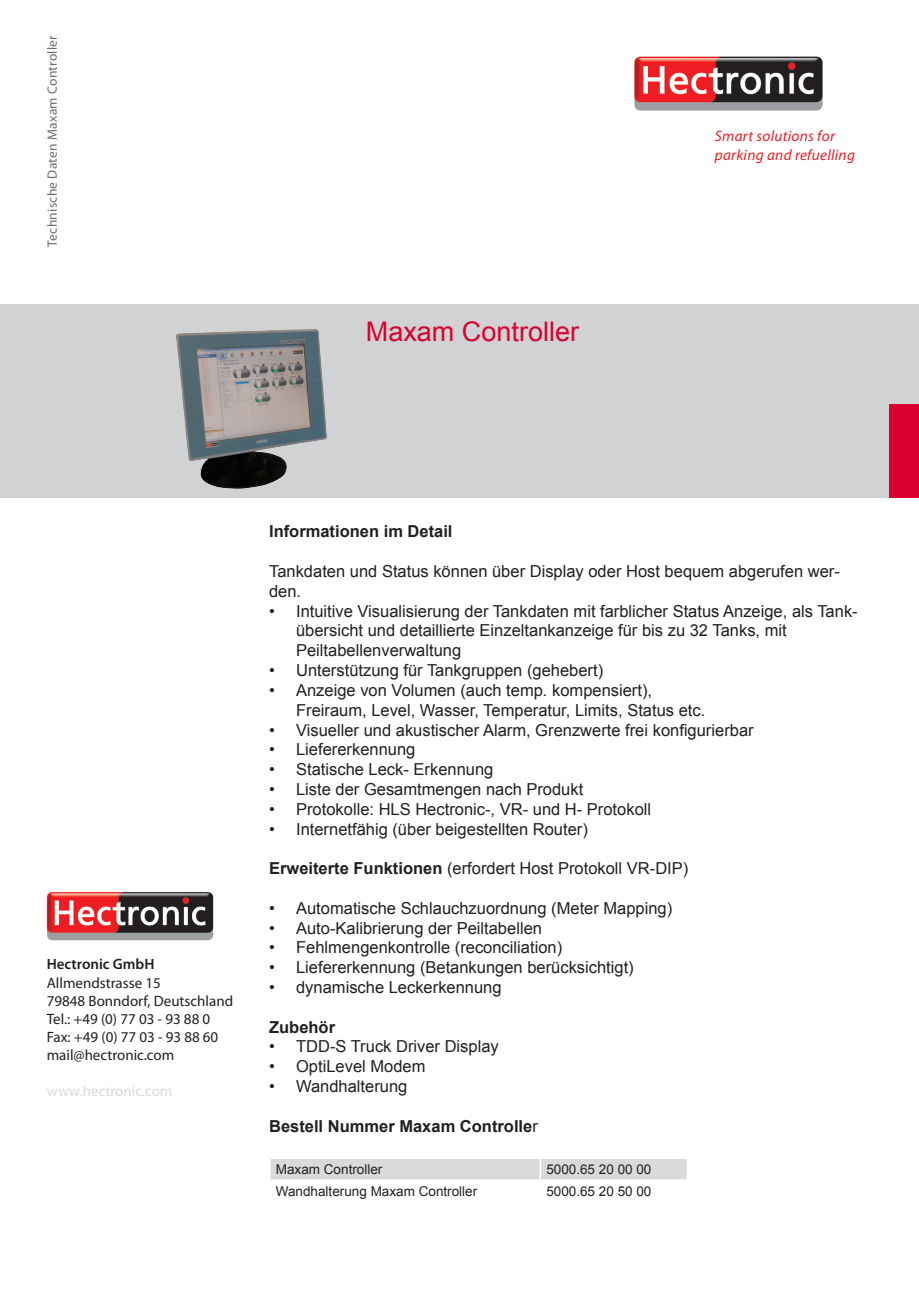
<style>
.page{position:relative;width:919px;height:1289px;background:#fff}
.page>*{position:absolute;margin:0;border:0;box-sizing:border-box;transform-origin:0 0}
.t1{font:27px "Arial";color:#db0030}
.t2{font:16.5px/19.8px "Arial";color:#231f20}
.t3{font:700 16.5px "Arial";color:#231f20}
.t4{font:italic 15.15px/18.1px "Myriad Pro";letter-spacing:.02em;color:#ee1d23}
.t5{font:15px "Myriad Pro";color:#231f20}
.t6{font:15px "Myriad Pro";color:#d9dadb}
.t7{font:600 15px "Myriad Pro";color:#231f20}
.t8{font:13.5px "Arial";color:#231f20}
.t9{font:13.5px "Myriad Pro";letter-spacing:.02em;color:#6c6d70}
.s1{font-weight:700}
.s2{font-weight:400}
</style>
<div class="page">
<div style="left:0;top:304px;width:918px;height:193px;background:#d1d2d4"></div>
<img style="left:634px;top:56px;width:189px;height:55px">
<img style="left:46px;top:891px;width:168px;height:50px">
<div style="left:889px;top:404px;width:29px;height:93px;background:#db0030"></div>
<img style="left:176px;top:329px;width:151px;height:160px">
<div style="left:270px;top:1159px;width:417px;height:21px;background:#d9dadb"></div>
<hr style="left:540px;top:1179px;width:148px;height:1px;background:#fff">
<p class="t9" style="left:44px;top:247px;width:213px;rotate:-90deg">Technische Daten Maxam Controller</p>
<p class="t1" style="left:366px;top:314px;width:215px">Maxam Controller</p>
<p class="t4" style="left:714px;top:127px;width:142px">Smart solutions for parking and refuelling</p>
<p class="t7" style="left:47px;top:954px;width:109px">Hectronic GmbH</p>
<p class="t5" style="left:47px;top:973px;width:115px">Allmendstrasse 15</p>
<p class="t5" style="left:47px;top:991px;width:188px">79848 Bonndorf, Deutschland</p>
<p class="t5" style="left:47px;top:1009px;width:165px">Tel.: +49 (0) 77 03 - 93 88 0</p>
<p class="t5" style="left:47px;top:1027px;width:173px">Fax: +49 (0) 77 03 - 93 88 60</p>
<p class="t5" style="left:47px;top:1045px;width:129px">mail@hectronic.com</p>
<p class="t6" style="left:47px;top:1081px;width:127px">www.hectronic.com</p>
<p class="t3" style="left:269px;top:520px;width:185px">Informationen im Detail</p>
<p class="t2" style="left:269px;top:561px;width:572px">Tankdaten und Status können über Display oder Host bequem abgerufen wer&shy;den.</p>
<p class="t2" style="left:296px;top:601px;width:563px;text-indent:-27px">• Intuitive Visualisierung der Tankdaten mit farblicher Status Anzeige, als Tank&shy;übersicht und detaillierte Einzeltankanzeige für bis zu 32 Tanks, mit<br>Peiltabellenverwaltung</p>
<p class="t2" style="left:269px;top:660px;width:335px">• Unterstützung für Tankgruppen (gehebert)</p>
<p class="t2" style="left:296px;top:680px;width:410px;text-indent:-27px">• Anzeige von Volumen (auch temp. kompensiert),<br>Freiraum, Level, Wasser, Temperatur, Limits, Status etc.</p>
<p class="t2" style="left:269px;top:720px;width:486px">• Visueller und akustischer Alarm, Grenzwerte frei konfigurierbar</p>
<p class="t2" style="left:269px;top:739px;width:148px">• Liefererkennung</p>
<p class="t2" style="left:269px;top:759px;width:226px">• Statische Leck- Erkennung</p>
<p class="t2" style="left:269px;top:779px;width:316px">• Liste der Gesamtmengen nach Produkt</p>
<p class="t2" style="left:269px;top:799px;width:383px">• Protokolle: HLS Hectronic-, VR- und H- Protokoll</p>
<p class="t2" style="left:269px;top:819px;width:320px">• Internetfähig (über beigestellten Router)</p>
<p class="t2" style="left:269px;top:858px;width:420px"><span class="s1">Erweiterte Funktionen</span> (erfordert Host Protokoll VR-DIP)</p>
<p class="t2" style="left:269px;top:898px;width:404px">• Automatische Schlauchzuordnung (Meter Mapping)</p>
<p class="t2" style="left:269px;top:918px;width:274px">• Auto-Kalibrierung der Peiltabellen</p>
<p class="t2" style="left:269px;top:937px;width:294px">• Fehlmengenkontrolle (reconciliation)</p>
<p class="t2" style="left:269px;top:957px;width:366px">• Liefererkennung (Betankungen berücksichtigt)</p>
<p class="t2" style="left:269px;top:977px;width:234px">• dynamische Leckerkennung</p>
<p class="t3" style="left:269px;top:1015px;width:67px">Zubehör</p>
<p class="t2" style="left:269px;top:1036px;width:231px">• TDD-S Truck Driver Display</p>
<p class="t2" style="left:269px;top:1056px;width:158px">• OptiLevel Modem</p>
<p class="t2" style="left:269px;top:1076px;width:140px">• Wandhalterung</p>
<p class="t3" style="left:269px;top:1114px;width:270px">Bestell Nummer Maxam Controlle<span class="s2">r</span></p>
<p class="t8" style="left:276px;top:1160px;width:108px">Maxam Controller</p>
<p class="t8" style="left:546px;top:1160px;width:107px">5000.65 20 00 00</p>
<p class="t8" style="left:276px;top:1182px;width:203px">Wandhalterung Maxam Controller</p>
<p class="t8" style="left:546px;top:1182px;width:107px">5000.65 20 50 00</p>
</div>
